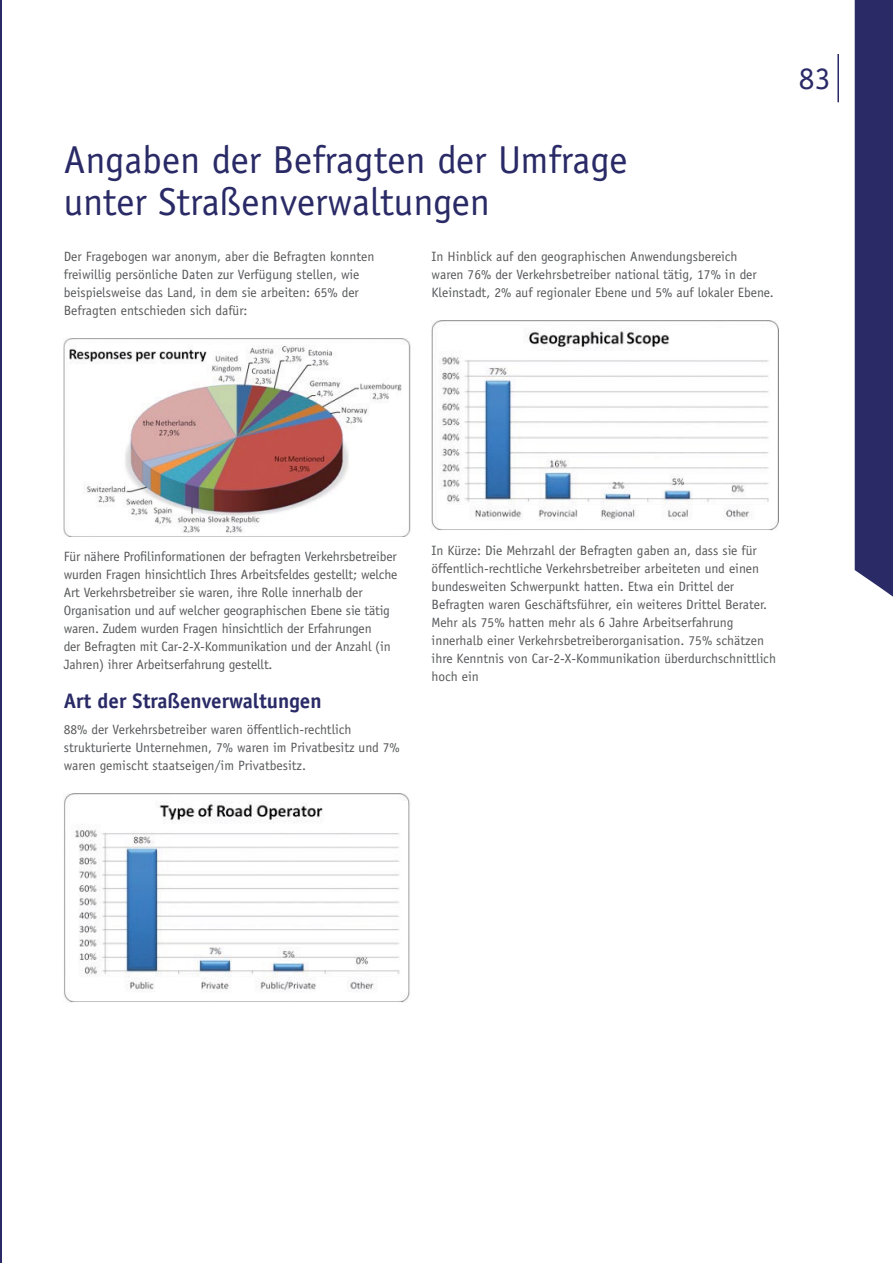
<style>
.page{position:relative;width:893px;height:1263px;background:#fff}
.page>*{position:absolute;margin:0;border:0;box-sizing:border-box;transform-origin:0 0}
.t1{font:39px/42px "Officina Sans Std";color:#292a66}
.t2{font:31.5px "Officina Sans Std";color:#292a66}
.t3{font:700 21px "Officina Sans Std";color:#292a66}
.t4{font:13.5px/18px "Officina Sans Std";color:#58595b}
</style>
<div class="page">
<hr style="left:0;top:0;width:1px;height:1263px;background:#292a66">
<img style="left:64px;top:338px;width:346px;height:198px">
<img style="left:64px;top:794px;width:346px;height:209px">
<img style="left:432px;top:320px;width:346px;height:210px">
<div style="left:855px;top:0;width:38px;height:597px;background:#292a66"></div>
<hr style="left:837px;top:54px;width:2px;height:48px;background:#292a66">
<h1 class="t1" style="left:64px;top:139px;width:565px">Angaben der Befragten der Umfrage unter Straßenverwaltungen</h1>
<p class="t4" style="left:64px;top:247px;width:312px">Der Fragebogen war anonym, aber die Befragten konnten freiwillig persönliche Daten zur Verfügung stellen, wie beispielsweise das Land, in dem sie arbeiten: 65% der Befragten entschieden sich dafür:</p>
<p class="t4" style="left:432px;top:247px;width:344px">In Hinblick auf den geographischen Anwendungsbereich<br>waren 76% der Verkehrsbetreiber national tätig, 17% in der<br>Kleinstadt, 2% auf regionaler Ebene und 5% auf lokaler Ebene.</p>
<h2 class="t2" style="left:799px;top:60px;width:33px">83</h2>
<p class="t4" style="left:64px;top:548px;width:335px">Für nähere Profilinformationen der befragten Verkehrsbetreiber wurden Fragen hinsichtlich Ihres Arbeitsfeldes gestellt; welche Art Verkehrsbetreiber sie waren, ihre Rolle innerhalb der Organisation und auf welcher geographischen Ebene sie tätig waren. Zudem wurden Fragen hinsichtlich der Erfahrungen<br>der Befragten mit Car-2-X-Kommunikation und der Anzahl (in Jahren) ihrer Arbeitserfahrung gestellt.</p>
<h3 class="t3" style="left:64px;top:687px;width:259px">Art der Straßenverwaltungen</h3>
<p class="t4" style="left:64px;top:720px;width:338px">88% der Verkehrsbetreiber waren öffentlich-rechtlich strukturierte Unternehmen, 7% waren im Privatbesitz und 7% waren gemischt staatseigen/im Privatbesitz.</p>
<p class="t4" style="left:432px;top:541px;width:346px">In Kürze: Die Mehrzahl der Befragten gaben an, dass sie für öffentlich-rechtliche Verkehrsbetreiber arbeiteten und einen bundesweiten Schwerpunkt hatten. Etwa ein Drittel der Befragten waren Geschäftsführer, ein weiteres Drittel Berater.<br>Mehr als 75% hatten mehr als 6 Jahre Arbeitserfahrung innerhalb einer Verkehrsbetreiberorganisation. 75% schätzen ihre Kenntnis von Car-2-X-Kommunikation überdurchschnittlich hoch ein</p>
</div>
